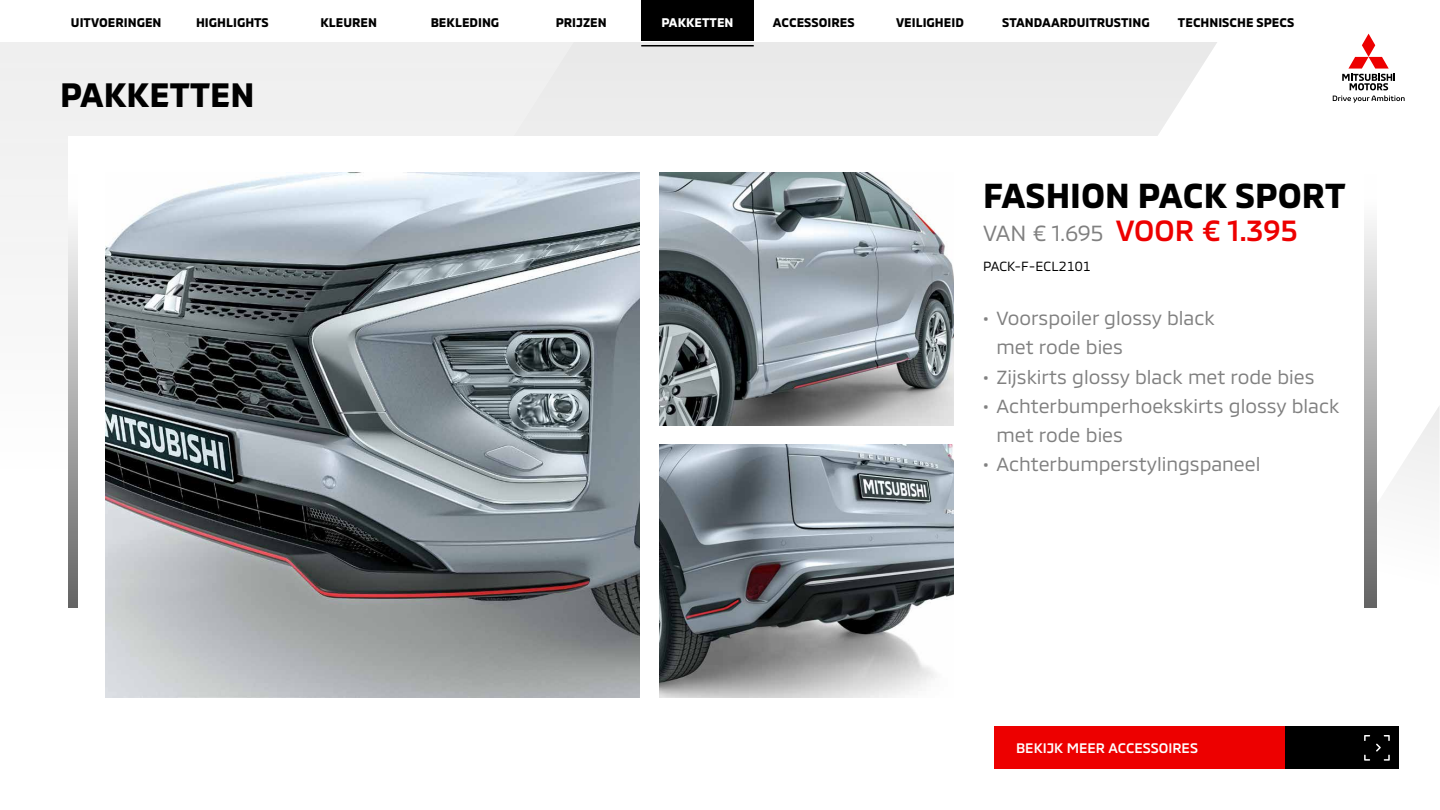
<style>
.page{position:relative;width:1440px;height:810px;background:#fff}
.page>*{position:absolute;margin:0;border:0;box-sizing:border-box;transform-origin:0 0}
.t1{font:700 35.25px "MMCOFFICE";color:#000}
.t2{font:700 34.42px "MMCOFFICE";color:#000}
.t3{font:500 30px "MMC";color:#ed0000}
.t4{font:19.5px/29.2px "MMC";color:#808080}
.t5{font:500 14.17px "MMC";color:#fff}
.t6{font:13.5px "MMCOFFICE";color:#000}
.t7{font:700 12.75px "MMCOFFICE";color:#000}
.t8{font:700 12.75px "MMCOFFICE";color:#fff}
.s1{font-weight:400;font-size:22.5px;color:#808080}
</style>
<div class="page">
<div style="left:601px;top:42px;width:616px;height:94px;background:#ebebeb"></div>
<div style="left:0;top:42px;width:601px;height:213px;background:#f0f0f0"></div>
<svg style="left:1333px;top:34px;width:72px;height:69px"></svg>
<svg style="left:1182px;top:406px;width:258px;height:321px"></svg>
<div style="left:994px;top:727px;width:335px;height:42px;background:#ed0000"></div>
<div style="left:1285px;top:727px;width:114px;height:42px;background:#000"></div>
<svg style="left:1364px;top:735px;width:6px;height:6px"></svg>
<svg style="left:1364px;top:755px;width:6px;height:6px"></svg>
<svg style="left:1376px;top:735px;width:14px;height:26px"></svg>
<div style="left:641px;top:0;width:113px;height:40px;background:#000"></div>
<hr style="left:641px;top:45px;width:113px;height:1px;background:#000">
<div style="left:68px;top:136px;width:1309px;height:561px;background:#fff"></div>
<img style="left:106px;top:173px;width:534px;height:524px">
<img style="left:659px;top:444px;width:295px;height:253px">
<img style="left:659px;top:173px;width:295px;height:253px">
<p class="t7" style="left:71px;top:12px;width:92px">UITVOERINGEN</p>
<p class="t7" style="left:196px;top:12px;width:74px">HIGHLIGHTS</p>
<p class="t7" style="left:320px;top:12px;width:58px">KLEUREN</p>
<p class="t7" style="left:431px;top:12px;width:70px">BEKLEDING</p>
<p class="t7" style="left:556px;top:12px;width:52px">PRIJZEN</p>
<p class="t8" style="left:661px;top:12px;width:74px">PAKKETTEN</p>
<p class="t7" style="left:773px;top:12px;width:83px">ACCESSOIRES</p>
<p class="t7" style="left:896px;top:12px;width:69px">VEILIGHEID</p>
<p class="t7" style="left:1002px;top:12px;width:149px">STANDAARDUITRUSTING</p>
<p class="t7" style="left:1178px;top:12px;width:118px">TECHNISCHE SPECS</p>
<h2 class="t2" style="left:60px;top:68px;width:196px">PAKKETTEN</h2>
<h1 class="t1" style="left:983px;top:167px;width:364px">FASHION PACK SPORT</h1>
<h3 class="t3" style="left:983px;top:206px;width:316px"><span class="s1">VAN € 1.695</span> VOOR € 1.395</h3>
<p class="t6" style="left:983px;top:256px;width:109px">PACK-F-ECL2101</p>
<p class="t4" style="left:997px;top:301px;width:220px;text-indent:-13px">• Voorspoiler glossy black met rode bies</p>
<p class="t4" style="left:983px;top:360px;width:333px">• Zijskirts glossy black met rode bies</p>
<p class="t4" style="left:997px;top:389px;width:344px;text-indent:-13px">• Achterbumperhoekskirts glossy black met rode bies</p>
<p class="t4" style="left:983px;top:447px;width:279px">• Achterbumperstylingspaneel</p>
<p class="t5" style="left:1016px;top:737px;width:183px">BEKIJK MEER ACCESSOIRES</p>
</div>
